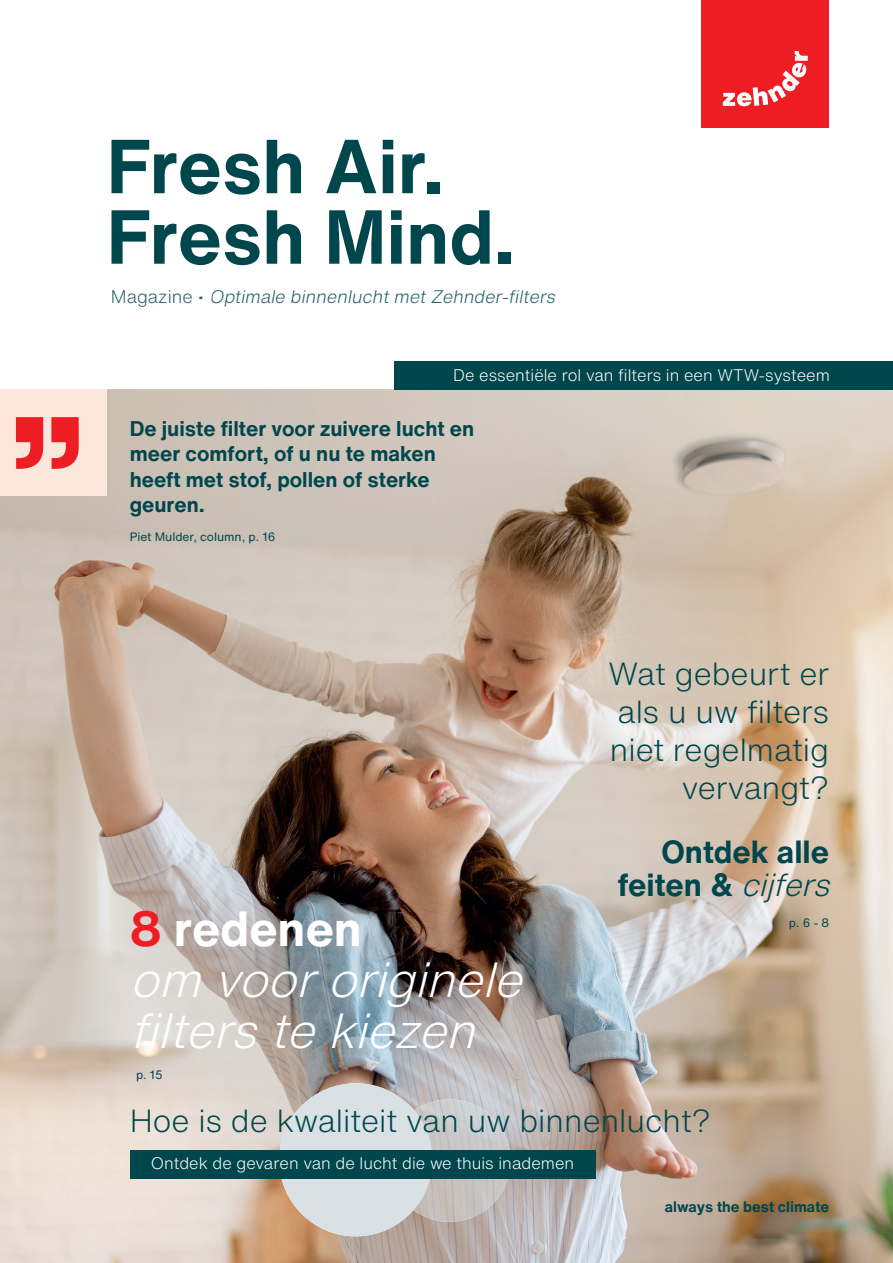
<style>
.page{position:relative;width:893px;height:1263px;background:#fff}
.page>*{position:absolute;margin:0;border:0;box-sizing:border-box;transform-origin:0 0}
.t1{font:700 75px/70.5px "Helvetica Now Text";color:#00464d}
.t2{font:italic 300 48.45px/50.8px "Helvetica Now Text";color:#fff}
.t3{font:300 31.5px/37.8px "Helvetica Now Text";color:#00464d;text-align:right}
.t4{font:700 31.5px/33px "Helvetica Now Text";color:#00464d}
.t5{font:700 21px/25.5px "Helvetica Now Text";color:#00464d}
.t6{font:italic 300 18px "Helvetica Now Text";color:#215f66}
.t7{font:300 16.5px "Helvetica Now Text";color:#fff}
.t8{font:700 15px "Helvetica Now Text";color:#00464d}
.t9{font:12px "Helvetica Now Text";color:#00464d}
.s1{font-style:normal}
.s2{font-weight:700;font-style:normal;color:#ee1d23}
.s3{font-weight:700;font-style:normal}
.s4{font-weight:300;font-style:italic}
</style>
<div class="page">
<img style="left:0;top:389px;width:893px;height:874px">
<div style="left:702px;top:0;width:127px;height:128px;background:#ee1d23"></div>
<svg style="left:723px;top:51px;width:85px;height:55px"></svg>
<div style="left:279px;top:1083px;width:153px;height:153px;background:#dae1e4;border-radius:50%"></div>
<img style="left:413px;top:1099px;width:98px;height:123px">
<svg style="left:388px;top:1110px;width:44px;height:100px"></svg>
<div style="left:0;top:389px;width:107px;height:106px;background:#fde7dc"></div>
<svg style="left:16px;top:417px;width:63px;height:52px"></svg>
<div style="left:395px;top:362px;width:498px;height:28px;background:#00464d"></div>
<div style="left:130px;top:1150px;width:465px;height:28px;background:#00464d"></div>
<h1 class="t1" style="left:107px;top:129px;width:410px">Fresh Air.<br>Fresh Mind.</h1>
<p class="t6" style="left:111px;top:283px;width:450px"><span class="s1">M ag az i n e •</span> Optimale binnenluchtmetZehnder-filters</p>
<p class="t7" style="left:453px;top:363px;width:378px">De essentiële rol van filters in een WTW-systeem</p>
<p class="t5" style="left:130px;top:415px;width:346px">De juiste filter voor zuivere lucht en meer comfort, of u nu te maken heeft met stof, pollen of sterke geuren.</p>
<p class="t9" style="left:130px;top:528px;width:147px">Piet Mulder, column, p. 16</p>
<h2 class="t2" style="left:130px;top:902px;width:410px"><span class="s2">8</span> <span class="s3">redenen<br></span>om voororiginele filterstekiezen</h2>
<h3 class="t3" style="left:608px;top:654px;width:222px">Wat gebeurt er als u uw filters niet regelmatig vervangt?</h3>
<h3 class="t4" style="left:618px;top:835px;width:224px;text-indent:44px">Ontdek alle f e i t e n &amp; <span class="s4">cijfers</span></h3>
<p class="t9" style="left:789px;top:913px;width:42px">p. 6 - 8</p>
<p class="t9" style="left:136px;top:1065px;width:28px">p. 15</p>
<h3 class="t3" style="left:130px;top:1101px;width:583px">Hoe is de kwaliteit van uw binnenlucht?</h3>
<p class="t7" style="left:151px;top:1151px;width:425px">Ontdek de gevaren van de lucht die we thuis inademen</p>
<p class="t8" style="left:665px;top:1195px;width:166px">always the best climate</p>
</div>
